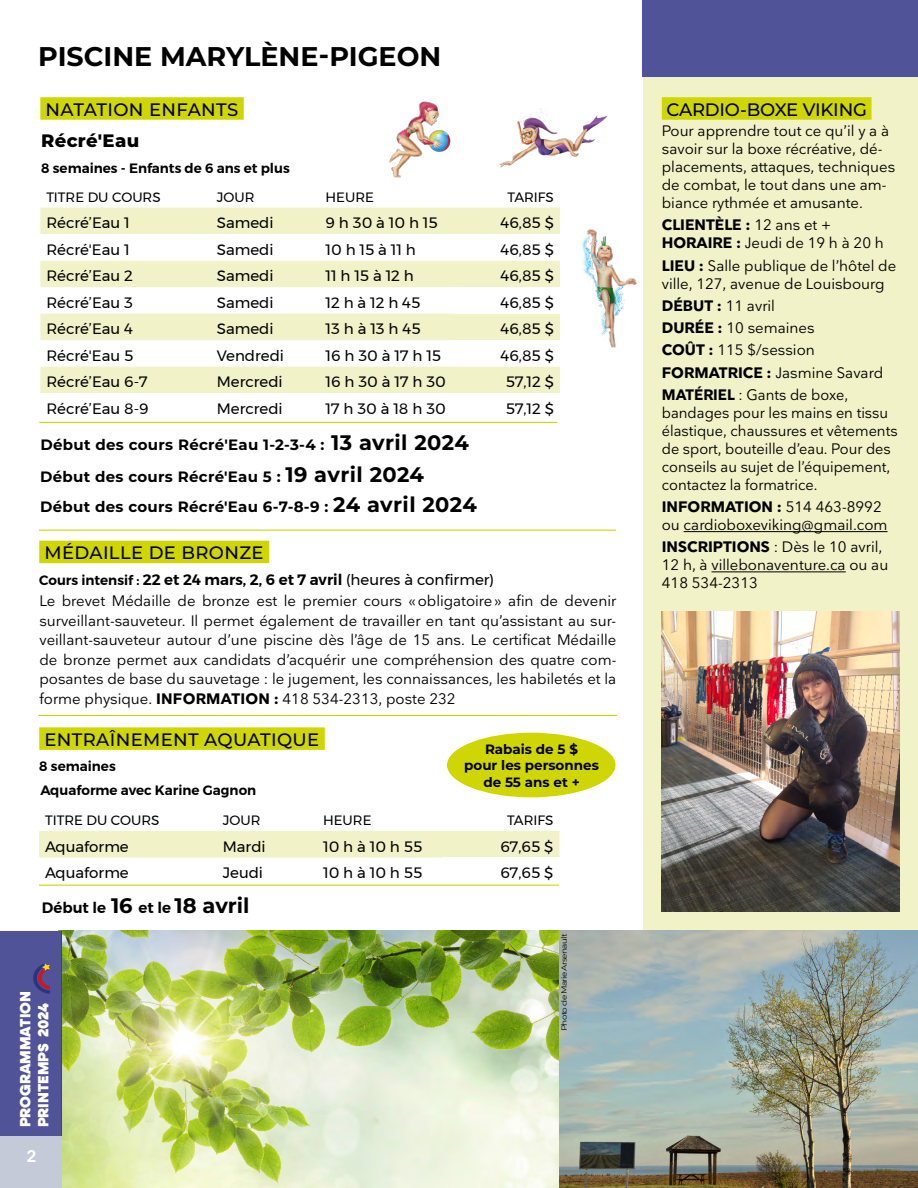
<style>
.page{position:relative;width:918px;height:1188px;background:#fff}
.page>*{position:absolute;margin:0;border:0;box-sizing:border-box;transform-origin:0 0}
.t1{font:700 27px "Montserrat";color:#000}
.t2{font:900 20.25px "Neulis Alt";color:#fff}
.t3{font:500 18px "Montserrat";letter-spacing:.02em;color:#000}
.t4{font:500 18px "Montserrat";letter-spacing:-.01em;color:#000}
.t5{font:800 18px "Montserrat";letter-spacing:.02em;color:#000}
.t6{font:600 16.5px "Nationale";color:#fff}
.t7{font:15px/18px "Nationale";color:#000}
.t8{font:15px "Montserrat";color:#000}
.t9{font:700 15px/32.1px "Montserrat";letter-spacing:.02em;color:#000}
.t10{font:600 15px "Montserrat";color:#000}
.t11{font:900 15px/18px "Neulis Alt";color:#fff}
.t12{font:600 13.5px "Montserrat";color:#000}
.t13{font:13.5px "Montserrat";color:#000}
.t14{font:700 13.5px/16.5px "Montserrat";color:#000;text-align:center}
.t15{font:300 7.5px "Montserrat";letter-spacing:-.07em;color:#000;scale:1.2 1}
.s1{font-size:21px}
.s2{font-size:13.5px}
.s3{font-weight:400}
.s4{font-weight:700}
.s5{font-weight:700;font-size:21px}
</style>
<div class="page">
<img style="left:61px;top:931px;width:582px;height:257px">
<svg style="left:643px;top:76px;width:275px;height:1112px;background:#d5d8b8"></svg>
<div style="left:642px;top:0;width:276px;height:76px;background:#505398"></div>
<div style="left:39px;top:727px;width:286px;height:23px;background:#cfd604"></div>
<hr style="left:39px;top:715px;width:578px;height:1px;background:#cfd604">
<div style="left:39px;top:831px;width:520px;height:27px;background:#f1f2c8"></div>
<hr style="left:39px;top:885px;width:520px;height:1px;background:#cfd604">
<div style="left:662px;top:97px;width:210px;height:23px;background:#cfd604"></div>
<hr style="left:684px;top:531px;width:204px;height:1px;background:#000">
<hr style="left:711px;top:571px;width:135px;height:1px;background:#000">
<div style="left:446px;top:732px;width:170px;height:66px;background:#cfd604;border-radius:50%"></div>
<div style="left:446px;top:731px;width:171px;height:68px;border:2px solid #fff;border-radius:50%"></div>
<div style="left:0;top:931px;width:61px;height:209px;background:#505398"></div>
<svg style="left:33px;top:963px;width:17px;height:31px"></svg>
<div style="left:0;top:1137px;width:61px;height:51px;background:#c4cad7"></div>
<div style="left:40px;top:208px;width:520px;height:26px;background:#f1f2c8"></div>
<svg style="left:40px;top:261px;width:520px;height:132px;fill:#f1f2c8"></svg>
<img style="left:499px;top:108px;width:109px;height:60px">
<img style="left:389px;top:101px;width:62px;height:77px">
<img style="left:581px;top:229px;width:56px;height:119px">
<hr style="left:39px;top:422px;width:518px;height:1px;background:#cfd604">
<div style="left:40px;top:97px;width:204px;height:23px;background:#cfd604"></div>
<hr style="left:39px;top:530px;width:577px;height:1px;background:#cfd604">
<div style="left:39px;top:541px;width:230px;height:22px;background:#cfd604"></div>
<img style="left:662px;top:611px;width:238px;height:301px">
<h1 class="t1" style="left:38px;top:37px;width:405px">PISCINE MARYLÈNE-PIGEON</h1>
<p class="t3" style="left:46px;top:98px;width:194px">NATATION ENFANTS</p>
<p class="t5" style="left:41px;top:128px;width:99px">Récré'Eau</p>
<p class="t12" style="left:41px;top:157px;width:250px">8 semaines - Enfants de 6 ans et plus</p>
<p class="t13" style="left:46px;top:186px;width:116px">TITRE DU COURS</p>
<p class="t13" style="left:217px;top:186px;width:39px">JOUR</p>
<p class="t13" style="left:326px;top:186px;width:50px">HEURE</p>
<p class="t13" style="left:508px;top:186px;width:48px">TARIFS</p>
<p class="t8" style="left:46px;top:211px;width:85px">Récré’Eau 1</p>
<p class="t8" style="left:217px;top:211px;width:58px">Samedi</p>
<p class="t8" style="left:326px;top:211px;width:114px">9 h 30 à 10 h 15</p>
<p class="t8" style="left:501px;top:211px;width:55px">46,85 $</p>
<p class="t8" style="left:46px;top:238px;width:85px">Récré'Eau 1</p>
<p class="t8" style="left:217px;top:238px;width:58px">Samedi</p>
<p class="t8" style="left:326px;top:238px;width:92px">10 h 15 à 11 h</p>
<p class="t8" style="left:501px;top:238px;width:55px">46,85 $</p>
<p class="t8" style="left:46px;top:264px;width:88px">Récré’Eau 2</p>
<p class="t8" style="left:217px;top:264px;width:58px">Samedi</p>
<p class="t8" style="left:326px;top:264px;width:90px">11 h 15 à 12 h</p>
<p class="t8" style="left:501px;top:264px;width:55px">46,85 $</p>
<p class="t8" style="left:46px;top:291px;width:88px">Récré’Eau 3</p>
<p class="t8" style="left:217px;top:291px;width:58px">Samedi</p>
<p class="t8" style="left:326px;top:291px;width:96px">12 h à 12 h 45</p>
<p class="t8" style="left:501px;top:291px;width:55px">46,85 $</p>
<p class="t8" style="left:46px;top:317px;width:88px">Récré’Eau 4</p>
<p class="t8" style="left:217px;top:317px;width:58px">Samedi</p>
<p class="t8" style="left:326px;top:317px;width:97px">13 h à 13 h 45</p>
<p class="t8" style="left:501px;top:317px;width:55px">46,85 $</p>
<p class="t8" style="left:46px;top:344px;width:88px">Récré'Eau 5</p>
<p class="t8" style="left:217px;top:344px;width:69px">Vendredi</p>
<p class="t8" style="left:326px;top:344px;width:117px">16 h 30 à 17 h 15</p>
<p class="t8" style="left:501px;top:344px;width:55px">46,85 $</p>
<p class="t8" style="left:46px;top:370px;width:103px">Récré’Eau 6-7</p>
<p class="t8" style="left:217px;top:370px;width:67px">Mercredi</p>
<p class="t8" style="left:326px;top:370px;width:122px">16 h 30 à 17 h 30</p>
<p class="t8" style="left:506px;top:370px;width:50px">57,12 $</p>
<p class="t8" style="left:46px;top:397px;width:104px">Récré’Eau 8-9</p>
<p class="t8" style="left:217px;top:397px;width:67px">Mercredi</p>
<p class="t8" style="left:326px;top:397px;width:122px">17 h 30 à 18 h 30</p>
<p class="t8" style="left:506px;top:397px;width:50px">57,12 $</p>
<p class="t9" style="left:40px;top:428px;width:430px">Début des cours Récré'Eau 1-2-3-4 : <span class="s1">13 avril 2024<br></span>Début des cours Récré'Eau 5 : <span class="s1">19 avril 2024</span></p>
<p class="t9" style="left:40px;top:490px;width:438px">Début des cours Récré'Eau 6-7-8-9 : <span class="s1">24 avril 2024</span></p>
<p class="t3" style="left:44px;top:541px;width:221px">MÉDAILLE DE BRONZE</p>
<p class="t10" style="left:39px;top:567px;width:456px"><span class="s2">Cours intensif :</span> 22 et 24 mars, 2, 6 et 7 avril <span class="s3">(heures à confirmer)</span></p>
<p class="t7" style="left:39px;top:591px;width:578px;line-height:19.5px;text-align:justify">Le brevet Médaille de bronze est le premier cours «obligatoire» afin de devenir surveillant-sauveteur. Il permet également de travailler en tant qu’assistant au sur&shy;veillant-sauveteur autour d’une piscine dès l’âge de 15 ans. Le certificat Médaille de bronze permet aux candidats d’acquérir une compréhension des quatre com&shy;posantes de base du sauvetage : le jugement, les connaissances, les habiletés et la forme physique. <span class="s4">INFORMATION :</span> 418 534-2313, poste 232</p>
<p class="t3" style="left:44px;top:728px;width:276px">ENTRAÎNEMENT AQUATIQUE</p>
<p class="t12" style="left:39px;top:756px;width:78px">8 semaines</p>
<p class="t12" style="left:40px;top:779px;width:217px">Aquaforme avec Karine Gagnon</p>
<p class="t14" style="left:464px;top:740px;width:136px">Rabais de 5 $<br>pour les personnes de 55 ans et +</p>
<p class="t13" style="left:45px;top:810px;width:116px">TITRE DU COURS</p>
<p class="t13" style="left:223px;top:810px;width:39px">JOUR</p>
<p class="t13" style="left:323px;top:810px;width:50px">HEURE</p>
<p class="t13" style="left:507px;top:810px;width:48px">TARIFS</p>
<p class="t8" style="left:45px;top:835px;width:85px">Aquaforme</p>
<p class="t8" style="left:223px;top:835px;width:44px">Mardi</p>
<p class="t8" style="left:323px;top:835px;width:101px">10 h à 10 h 55</p>
<p class="t8" style="left:500px;top:835px;width:55px">67,65 $</p>
<p class="t8" style="left:45px;top:861px;width:85px">Aquaforme</p>
<p class="t8" style="left:223px;top:861px;width:42px">Jeudi</p>
<p class="t8" style="left:323px;top:861px;width:101px">10 h à 10 h 55</p>
<p class="t8" style="left:500px;top:861px;width:55px">67,65 $</p>
<p class="t10" style="left:42px;top:896px;width:209px">Début le <span class="s5">16</span> et le <span class="s5">18 avril</span></p>
<p class="t11" style="left:17px;top:1127px;width:138px;rotate:-90deg">PROGRAMMATION<br>PRINTEMPS 2024</p>
<p class="t6" style="left:26px;top:1146px;width:12px">2</p>
<h2 class="t2" style="left:18px;top:1118px;width:126px;rotate:-90deg">LE COURANT</h2>
<p class="t15" style="left:558px;top:1031px;width:82px;rotate:-90deg">Photo de Marie Arsenault</p>
<p class="t4" style="left:666px;top:98px;width:202px">CARDIO-BOXE VIKING</p>
<p class="t7" style="left:662px;top:122px;width:235px">Pour apprendre tout ce qu’il y a à savoir sur la boxe récréative, dé&shy;placements, attaques, techniques de combat, le tout dans une am&shy;biance rythmée et amusante.</p>
<p class="t7" style="left:662px;top:216px;width:224px"><span class="s4">CLIENTÈLE :</span> 12 ans et +<br><span class="s4">HORAIRE :</span> Jeudi de 19 h à 20 h</p>
<p class="t7" style="left:662px;top:256px;width:236px"><span class="s4">LIEU :</span> Salle publique de l’hôtel de ville, 127, avenue de Louisbourg</p>
<p class="t7" style="left:662px;top:294px;width:223px;line-height:22.2px"><span class="s4">DÉBUT :</span> 11 avril<br><span class="s4">DURÉE :</span> 10 semaines<br><span class="s4">COÛT :</span> 115 $/session<br><span class="s4">FORMATRICE :</span> Jasmine Savard<br><span class="s4">MATÉRIEL</span> : Gants de boxe,</p>
<p class="t7" style="left:662px;top:403px;width:237px">bandages pour les mains en tissu élastique, chaussures et vêtements de sport, bouteille d’eau. Pour des conseils au sujet de l’équipement, contactez la formatrice.</p>
<p class="t7" style="left:662px;top:498px;width:227px"><span class="s4">INFORMATION :</span> 514 463-8992 ou cardioboxeviking@gmail.com</p>
<p class="t7" style="left:662px;top:538px;width:228px"><span class="s4">INSCRIPTIONS</span> : Dès le 10 avril,<br>12 h, à villebonaventure.ca ou au<br>418 534-2313</p>
</div>
